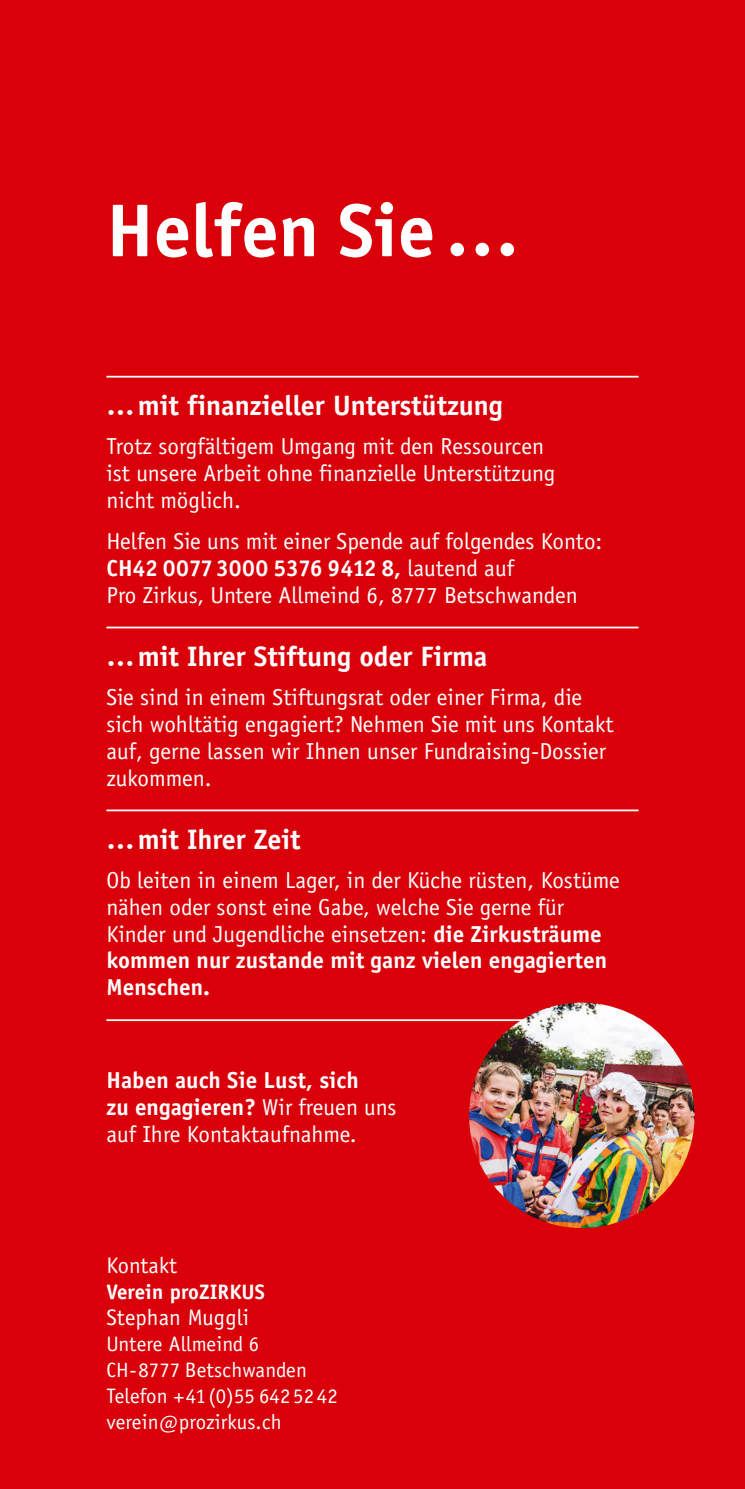
<style>
.page{position:relative;width:745px;height:1489px;background:#fff}
.page>*{position:absolute;margin:0;border:0;box-sizing:border-box;transform-origin:0 0}
.t1{font:700 75px "Officina Sans Std";color:#fff}
.t2{font:700 28px "Officina Sans Std";letter-spacing:-.005em;color:#fff}
.t3{font:23px/26.8px "Officina Sans Std";color:#fff}
.t4{font:22.5px "Officina Sans Std";letter-spacing:.005em;color:#fff}
.t5{font:21px/26px "Officina Sans Std";letter-spacing:.005em;color:#fff}
.t6{font:700 21px "Officina Sans Std";letter-spacing:.005em;color:#fff}
.t7{font:20.75px "Officina Sans Std";letter-spacing:.005em;color:#fff}
.s1{font-weight:700}
.s2{font-size:20.75px}
.s3{font-size:21px}
.s4{font-size:20.25px}
</style>
<div class="page">
<div style="left:0;top:0;width:744px;height:1488px;background:#da0009"></div>
<hr style="left:106px;top:376px;width:532px;height:1px;background:#fff">
<hr style="left:106px;top:626px;width:532px;height:2px;background:#fff">
<hr style="left:106px;top:809px;width:532px;height:2px;background:#fff">
<hr style="left:106px;top:1019px;width:532px;height:2px;background:#fff">
<img style="left:458px;top:1002px;width:237px;height:226px">
<h1 class="t1" style="left:106px;top:184px;width:414px">Helfen Sie…</h1>
<p class="t2" style="left:106px;top:388px;width:398px">…mit finanzieller Unterstützung</p>
<p class="t3" style="left:106px;top:433px;width:450px">Trotz sorgfältigem Umgang mit den Ressourcen ist unsere Arbeit ohne finanzielle Unterstützung nicht möglich.</p>
<p class="t3" style="left:106px;top:528px;width:497px">Helfen Sie uns mit einer Spende auf folgendes Konto:<br><span class="s1">CH42 0077 3000 5376 9412 8,</span> lautend auf<br>Pro Zirkus, Untere Allmeind 6, 8777 Betschwanden</p>
<p class="t2" style="left:106px;top:638px;width:382px">…mit Ihrer Stiftung oder Firma</p>
<p class="t3" style="left:106px;top:683px;width:508px">Sie sind in einem Stiftungsrat oder einer Firma, die sich wohltätig engagiert? Nehmen Sie mit uns Kontakt auf, gerne lassen wir Ihnen unser Fundraising-Dossier zukommen.</p>
<p class="t2" style="left:106px;top:821px;width:195px">…mit Ihrer Zeit</p>
<p class="t3" style="left:106px;top:866px;width:514px">Ob leiten in einem Lager, in der Küche rüsten, Kostüme nähen oder sonst eine Gabe, welche Sie gerne für Kinder und Jugendliche einsetzen: <span class="s1">die Zirkusträume kommen nur zustande mit ganz vielen engagierten Menschen.</span></p>
<p class="t3" style="left:106px;top:1066px;width:291px"><span class="s1">Haben auch Sie Lust, sich<br>zu engagieren?</span> Wir freuen uns auf Ihre Kontaktaufnahme.</p>
<p class="t4" style="left:106px;top:1252px;width:72px">Kontakt</p>
<p class="t6" style="left:106px;top:1278px;width:160px">Verein proZIRKUS</p>
<p class="t4" style="left:106px;top:1303px;width:144px">Stephan Muggli</p>
<p class="t5" style="left:106px;top:1330px;width:202px">Untere Allmeind <span class="s2">6<br>CH-8777</span> Betschwanden</p>
<p class="t7" style="left:106px;top:1383px;width:233px"><span class="s3">Telefon</span> +41 (0)55 642 52 42</p>
<p class="t5" style="left:106px;top:1408px;width:177px">verein<span class="s4">@</span>prozirkus.ch</p>
</div>
